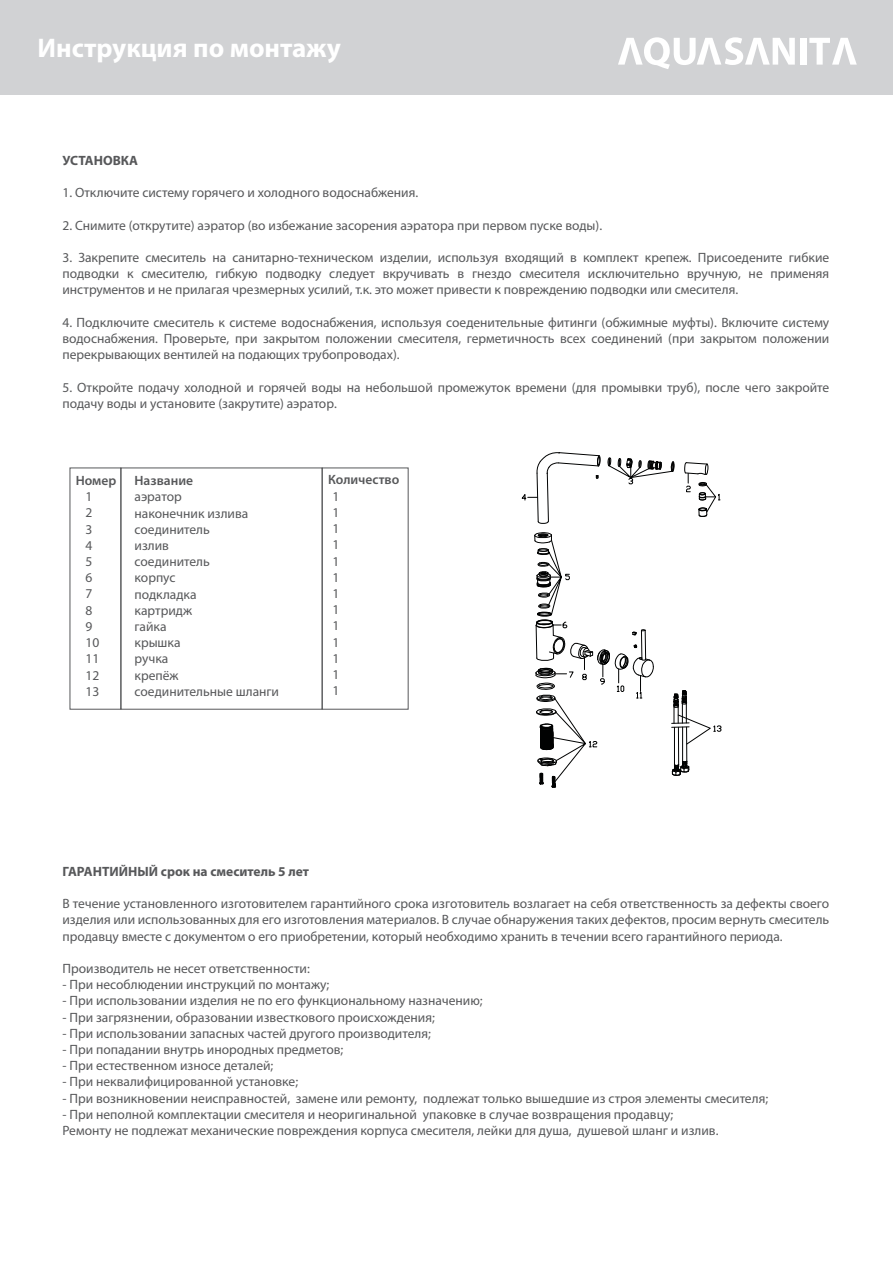
<style>
.page{position:relative;width:893px;height:1263px;background:#fff}
.page>*{position:absolute;margin:0;border:0;box-sizing:border-box;transform-origin:0 0}
.t1{font:700 27px "Myriad Pro";color:#fff}
.t2{font:13.5px/16.2px "Myriad Pro";color:#57585a;text-align:justify}
.t3{font:700 13.5px "Myriad Pro";color:#57585a}
.t4{font:600 13.5px "Myriad Pro";color:#57585a}
</style>
<div class="page">
<div style="left:0;top:0;width:893px;height:94px;background:#d1d2d4"></div>
<svg style="left:618px;top:37px;width:177px;height:32px"></svg>
<div style="left:800px;top:38px;width:6px;height:27px;background:#fff"></div>
<svg style="left:809px;top:38px;width:48px;height:27px"></svg>
<div style="left:70px;top:468px;width:51px;height:241px;border:1px solid #57585a"></div>
<div style="left:322px;top:468px;width:86px;height:241px;border:1px solid #57585a"></div>
<svg style="left:671px;top:753px;width:19px;height:23px"></svg>
<hr style="left:686px;top:727px;width:1px;height:34px;background:#010202">
<hr style="left:682px;top:727px;width:1px;height:34px;background:#010202">
<hr style="left:678px;top:727px;width:1px;height:37px;background:#010202">
<hr style="left:674px;top:727px;width:1px;height:37px;background:#010202">
<svg style="left:671px;top:690px;width:51px;height:55px"></svg>
<svg style="left:521px;top:452px;width:80px;height:72px"></svg>
<svg style="left:684px;top:462px;width:36px;height:55px"></svg>
<svg style="left:607px;top:457px;width:68px;height:27px"></svg>
<svg style="left:534px;top:532px;width:120px;height:256px"></svg>
<h1 class="t1" style="left:37px;top:30px;width:305px">Инструкция по монтажу</h1>
<p class="t3" style="left:62px;top:151px;width:77px">УСТАНОВКА</p>
<p class="t2" style="left:62px;top:184px;width:357px">1. Отключите систему горячего и холодного водоснабжения.</p>
<p class="t2" style="left:62px;top:217px;width:541px">2. Снимите (открутите) аэратор (во избежание засорения аэратора при первом пуске воды).</p>
<p class="t2" style="left:62px;top:249px;width:768px">3. Закрепите смеситель на санитарно-техническом изделии, используя входящий в комплект крепеж. Присоедените гибкие подводки к смесителю, гибкую подводку следует вкручивать в гнездо смесителя исключительно вручную, не применяя инструментов и не прилагая чрезмерных усилий, т.к. это может привести к повреждению подводки или смесителя.</p>
<p class="t2" style="left:62px;top:314px;width:768px">4. Подключите смеситель к системе водоснабжения, используя соеденительные фитинги (обжимные муфты). Включите систему водоснабжения. Проверьте, при закрытом положении смесителя, герметичность всех соединений (при закрытом положении перекрывающих вентилей на подающих трубопроводах).</p>
<p class="t2" style="left:62px;top:379px;width:768px">5. Откройте подачу холодной и горячей воды на небольшой промежуток времени (для промывки труб), после чего закройте подачу воды и установите (закрутите) аэратор.</p>
<p class="t4" style="left:76px;top:472px;width:42px">Номер</p>
<p class="t4" style="left:328px;top:471px;width:73px">Количество</p>
<p class="t4" style="left:135px;top:472px;width:60px">Название</p>
<p class="t2" style="left:135px;top:488px;width:146px;text-align:left">аэратор<br>наконечник излива соединитель<br>излив<br>соединитель<br>корпус<br>подкладка<br>картридж<br>гайка<br>крышка<br>ручка<br>крепёж соединительные шланги</p>
<p class="t2" style="left:86px;top:488px;width:15px;text-align:left">1<br>2<br>3<br>4<br>5<br>6<br>7<br>8<br>9<br>10<br>11<br>12<br>13</p>
<p class="t2" style="left:332px;top:488px;width:8px">1<br>1<br>1<br>1<br>1<br>1<br>1<br>1<br>1<br>1<br>1<br>1<br>1</p>
<p class="t3" style="left:62px;top:862px;width:248px">ГАРАНТИЙНЫЙ срок на смеситель 5 лет</p>
<p class="t2" style="left:62px;top:895px;width:768px">В течение установленного изготовителем гарантийного срока изготовитель возлагает на себя ответственность за дефекты своего изделия или использованных для его изготовления материалов. В случае обнаружения таких дефектов, просим вернуть смеситель продавцу вместе с документом о его приобретении, который необходимо хранить в течении всего гарантийного периода.</p>
<p class="t2" style="left:62px;top:960px;width:249px">Производитель не несет ответственности:</p>
<p class="t2" style="left:62px;top:976px;width:268px">- При несоблюдении инструкций по монтажу;</p>
<p class="t2" style="left:62px;top:992px;width:422px">- При использовании изделия не по его функциональному назначению;</p>
<p class="t2" style="left:62px;top:1009px;width:374px">- При загрязнении, образовании известкового происхождения;</p>
<p class="t2" style="left:62px;top:1025px;width:370px">- При использовании запасных частей другого производителя;</p>
<p class="t2" style="left:62px;top:1041px;width:282px">- При попадании внутрь инородных предметов;</p>
<p class="t2" style="left:62px;top:1057px;width:212px">- При естественном износе деталей;</p>
<p class="t2" style="left:62px;top:1073px;width:237px">- При неквалифицированной установке;</p>
<p class="t2" style="left:62px;top:1090px;width:707px">- При возникновении неисправностей, замене или ремонту, подлежат только вышедшие из строя элементы смесителя;</p>
<p class="t2" style="left:62px;top:1106px;width:657px">- При неполной комплектации смесителя и неоригинальной упаковке в случае возвращения продавцу;<br>Ремонту не подлежат механические повреждения корпуса смесителя, лейки для душа, душевой шланг и излив.</p>
</div>
